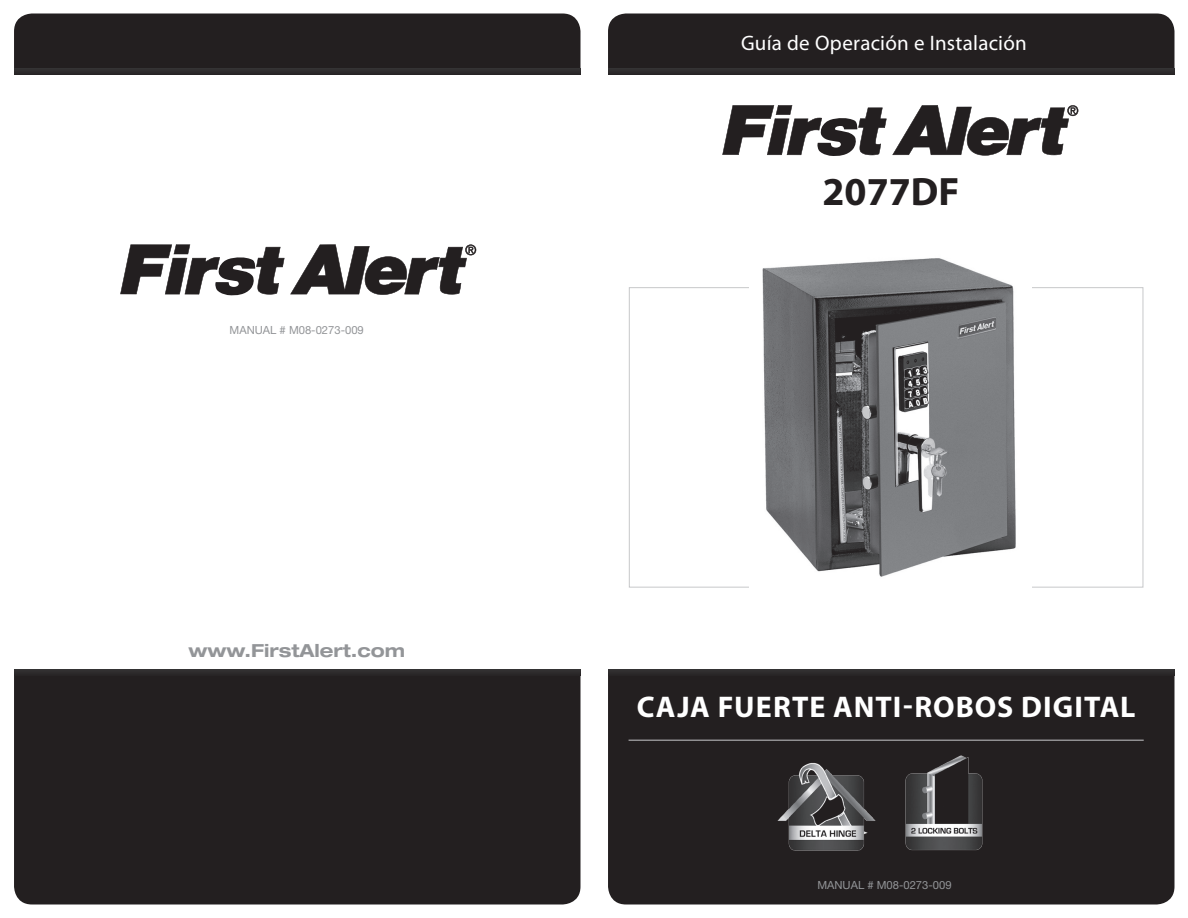
<style>
.page{position:relative;width:1188px;height:918px;background:#fff}
.page>*{position:absolute;margin:0;border:0;box-sizing:border-box;transform-origin:0 0}
.t1{font:700 39.75px "Myriad Pro";color:#231f20}
.t2{font:700 30px "Myriad Pro";letter-spacing:.03em;color:#fff}
.t3{font:21px "Myriad Pro";letter-spacing:.01em;color:#fff}
.t4{font:700 expanded 18px "Helvetica Neue LT Std";color:#939598}
.t5{font:11.25px "Helvetica Neue";color:#939598}
</style>
<div class="page">
<div style="left:608px;top:676px;width:566px;height:228px;background:#231f20"></div>
<div style="left:14px;top:676px;width:566px;height:228px;background:#231f20"></div>
<div style="left:608px;top:14px;width:566px;height:54px;background:#231f20"></div>
<div style="left:14px;top:14px;width:566px;height:54px;background:#231f20"></div>
<div style="left:608px;top:68px;width:566px;height:7px;background:#2e2b2c"></div>
<div style="left:14px;top:68px;width:566px;height:7px;background:#2e2b2c"></div>
<div style="left:608px;top:669px;width:566px;height:7px;background:#2e2b2c"></div>
<div style="left:14px;top:669px;width:566px;height:7px;background:#2e2b2c"></div>
<hr style="left:629px;top:740px;width:515px;height:1px;background:#c7c8ca">
<svg style="left:722px;top:105px;width:356px;height:51px"></svg>
<svg style="left:120px;top:244px;width:356px;height:52px"></svg>
<img style="left:773px;top:751px;width:105px;height:103px">
<img style="left:891px;top:750px;width:105px;height:105px">
<img style="left:762px;top:258px;width:254px;height:319px">
<p class="t5" style="left:230px;top:323px;width:136px">MANUAL # M08-0273-009</p>
<h3 class="t4" style="left:188px;top:639px;width:218px">www.FirstAlert.com</h3>
<h3 class="t3" style="left:741px;top:30px;width:287px">Guía de Operación e Instalación</h3>
<h1 class="t1" style="left:823px;top:166px;width:138px">2077DF</h1>
<h2 class="t2" style="left:637px;top:687px;width:500px">CAJA FUERTE ANTI-ROBOS Digital</h2>
<p class="t5" style="left:817px;top:878px;width:136px">MANUAL # M08-0273-009</p>
</div>
